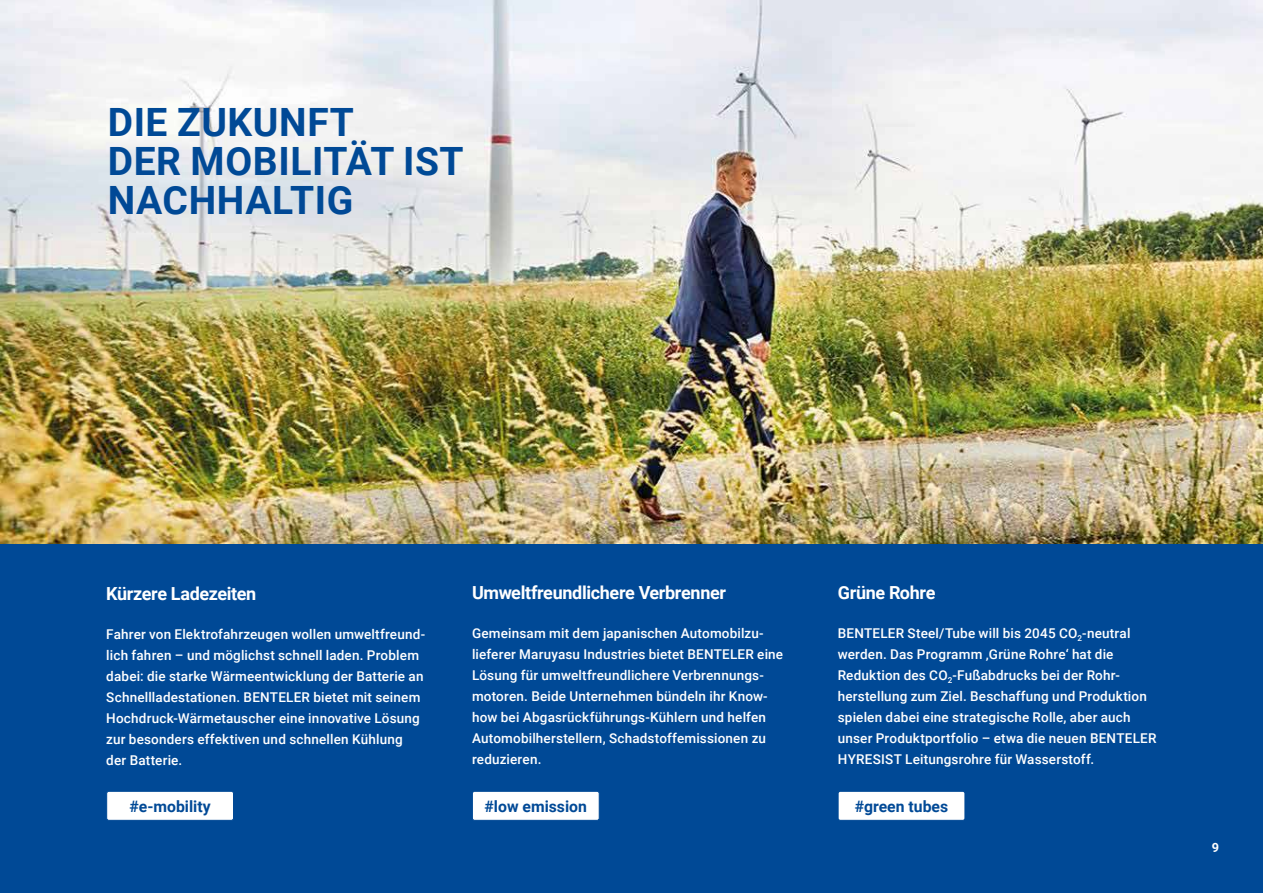
<style>
.page{position:relative;width:1263px;height:893px;background:#fff}
.page>*{position:absolute;margin:0;border:0;box-sizing:border-box;transform-origin:0 0}
.t1{font:700 39px/39px "Roboto";letter-spacing:.015em;color:#004996}
.t2{font:700 18px "Roboto";letter-spacing:-.02em;color:#fff}
.t3{font:700 15.75px "Roboto";color:#004996}
.t4{font:500 13.5px/21px "Roboto";letter-spacing:.015em;color:#fff}
.t5{font:700 12.75px "Roboto";color:#fff}
</style>
<div class="page">
<img style="left:0;top:0;width:1263px;height:545px">
<div style="left:0;top:545px;width:1263px;height:348px;background:#004996"></div>
<div style="left:107px;top:791px;width:126px;height:29px;background:#fff;border-radius:2px"></div>
<div style="left:106px;top:791px;width:128px;height:30px;border:1px solid #004996;border-radius:2px"></div>
<div style="left:838px;top:791px;width:127px;height:29px;background:#fff;border-radius:2px"></div>
<div style="left:838px;top:791px;width:127px;height:30px;border:1px solid #004996;border-radius:2px"></div>
<div style="left:472px;top:791px;width:127px;height:29px;background:#fff;border-radius:2px"></div>
<div style="left:472px;top:791px;width:128px;height:30px;border:1px solid #004996;border-radius:2px"></div>
<h1 class="t1" style="left:108px;top:101px;width:357px">DIE ZUKUNFT<br>DER MOBILITÄT IST<br>NACHHALTIG</h1>
<h2 class="t2" style="left:106px;top:581px;width:152px">Kürzere Ladezeiten</h2>
<p class="t4" style="left:106px;top:624px;width:320px">Fahrer von Elektrofahrzeugen wollen umweltfreund&shy;lich fahren – und möglichst schnell laden. Problem dabei: die starke Wärmeentwicklung der Batterie an Schnellladestationen. BENTELER bietet mit seinem Hochdruck-Wärmetauscher eine innovative Lösung zur besonders effektiven und schnellen Kühlung der Batterie.</p>
<h2 class="t2" style="left:472px;top:580px;width:256px">Umweltfreundlichere Verbrenner</h2>
<p class="t4" style="left:472px;top:622px;width:313px">Gemeinsam mit dem japanischen Automobilzu&shy;lieferer Maruyasu Industries bietet BENTELER eine Lösung für umweltfreundlichere Verbrennungs&shy;motoren. Beide Unternehmen bündeln ihr Know&shy;how bei Abgasrückführungs-Kühlern und helfen Automobilherstellern, Schadstoffemissionen zu reduzieren.</p>
<h2 class="t2" style="left:838px;top:580px;width:99px">Grüne Rohre</h2>
<p class="t4" style="left:838px;top:622px;width:320px">BENTELER Steel/Tube will bis 2045 CO<sub>2</sub>-neutral werden. Das Programm ‚Grüne Rohre‘ hat die Reduktion des CO<sub>2</sub>-Fußabdrucks bei der Rohr&shy;herstellung zum Ziel. Beschaffung und Produktion spielen dabei eine strategische Rolle, aber auch unser Produktportfolio – etwa die neuen BENTELER HYRESIST Leitungsrohre für Wasserstoff.</p>
<p class="t3" style="left:129px;top:795px;width:83px">#e-mobility</p>
<p class="t3" style="left:485px;top:795px;width:104px">#low emission</p>
<p class="t3" style="left:855px;top:795px;width:95px">#green tubes</p>
<p class="t5" style="left:1212px;top:838px;width:9px">9</p>
</div>
